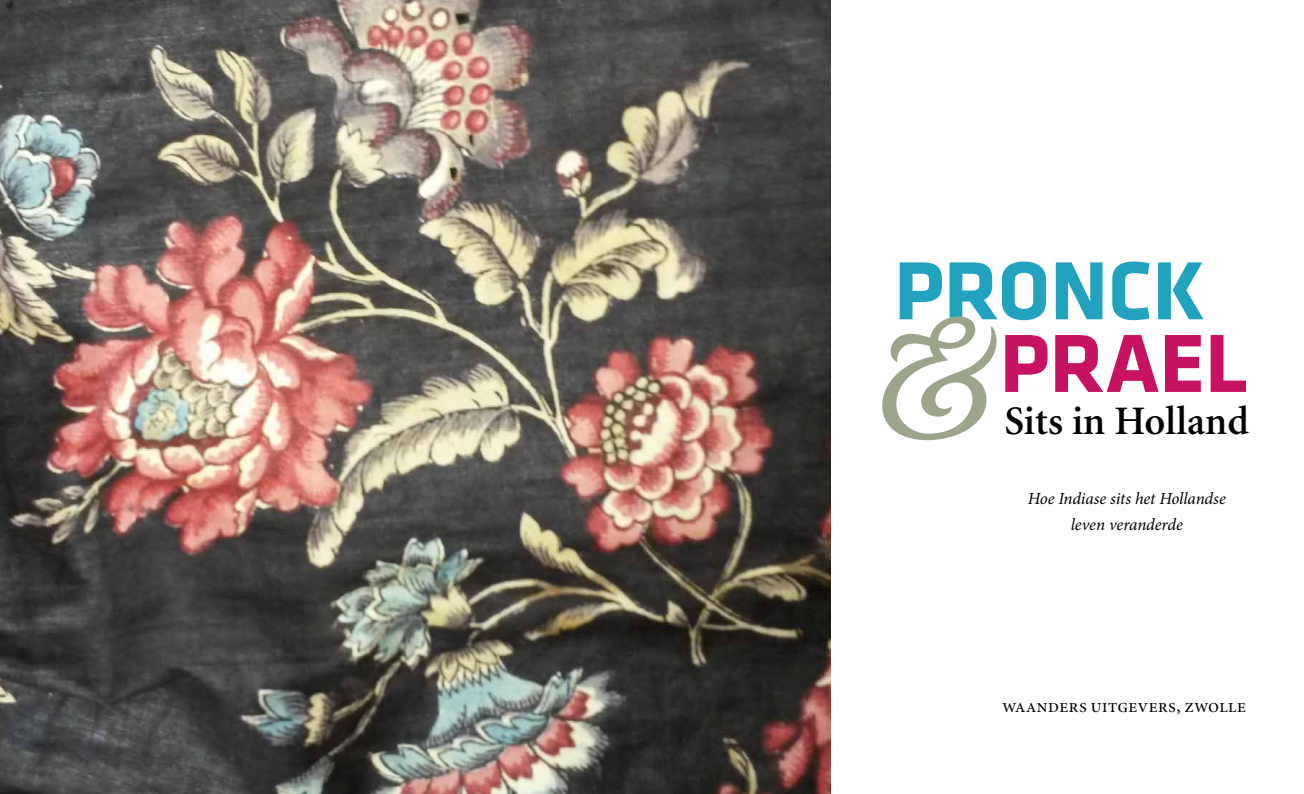
<style>
.page{position:relative;width:1304px;height:794px;background:#fff}
.page>*{position:absolute;margin:0;border:0;box-sizing:border-box;transform-origin:0 0}
.t1{font:700 85.4px "Klavika";color:#21a2be}
.t2{font:700 85.4px "Klavika";color:#c71262}
.t3{font:600 40.5px "Minion";color:#000}
.t4{font:19.8px "Minion MM Ep 367 585 19";letter-spacing:-.015em;color:#000}
.t5{font:italic 17px/26px "Minion Pro";letter-spacing:-.005em;color:#000;text-align:center}
</style>
<div class="page">
<svg style="left:882px;top:316px;width:115px;height:124px"></svg>
<img style="left:0;top:0;width:831px;height:794px">
<h1 class="t1" style="left:894px;top:244px;width:313px">PRONCK</h1>
<h1 class="t2" style="left:1000px;top:317px;width:249px">PRAEL</h1>
<h2 class="t3" style="left:1004px;top:400px;width:246px">Sits in Holland</h2>
<p class="t5" style="left:1028px;top:486px;width:200px">Hoe Indiase sits het Hollandse leven veranderde</p>
<p class="t4" style="left:1002px;top:698px;width:246px">waanders uitgevers, zwolle</p>
</div>
